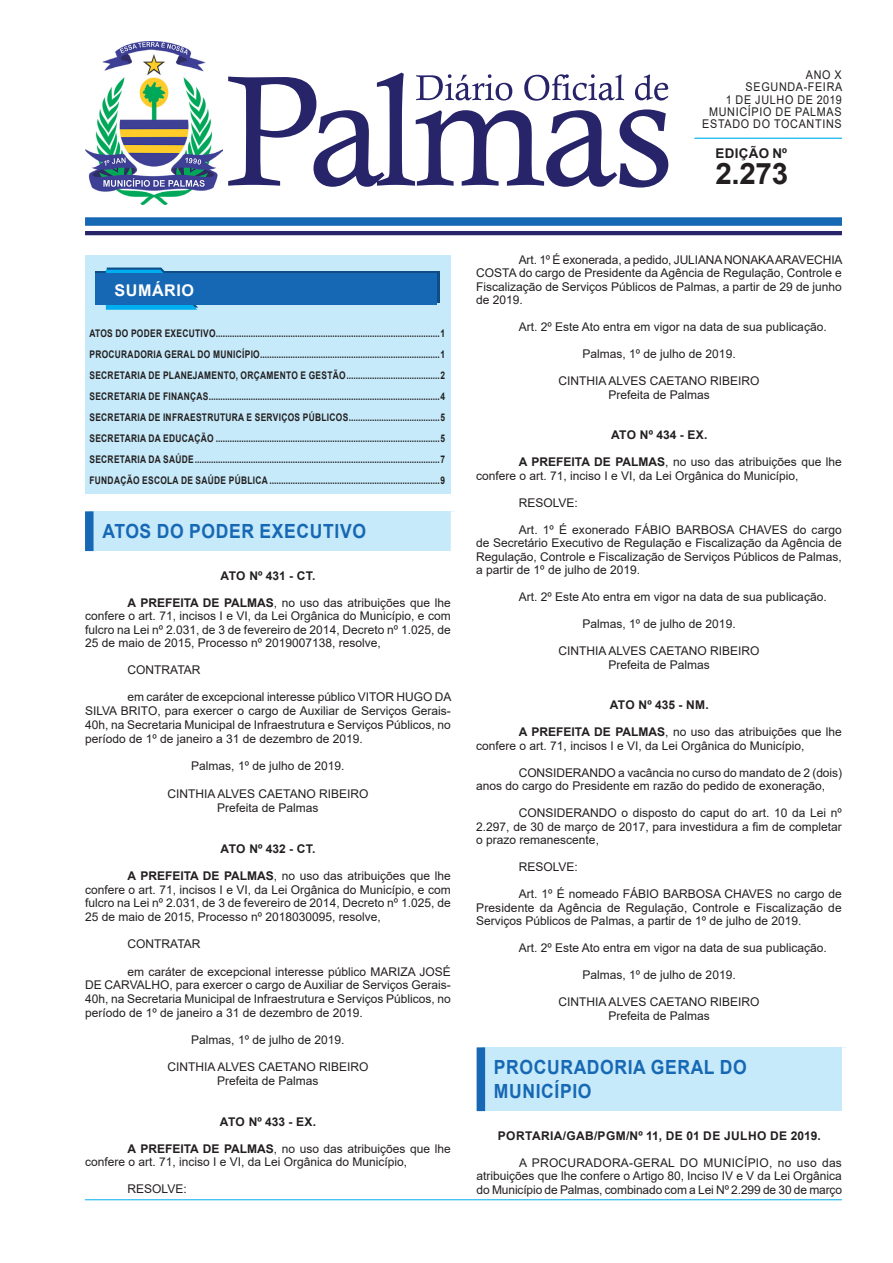
<style>
.page{position:relative;width:893px;height:1263px;background:#fff}
.page>*{position:absolute;margin:0;border:0;box-sizing:border-box;transform-origin:0 0}
.t1{font:700 29.55px "Arial";color:#231f20}
.t2{font:700 19.5px/24px "Arial";letter-spacing:.035em;color:#1768b4;scale:.9 1}
.t3{font:700 16.2px "Arial";letter-spacing:.035em;color:#fff}
.t4{font:700 13.35px "Arial";letter-spacing:.025em;color:#231f20}
.t5{font:12px/13.5px "Arial";color:#231f20;text-align:justify}
.t6{font:700 12px "Arial";letter-spacing:.02em;color:#231f20}
.t7{font:12px/12.3px "Arial";letter-spacing:.065em;color:#231f20;text-align:right;scale:.9 1}
.t8{font:700 10.5px/21px "Arial";letter-spacing:.035em;color:#231f20;text-align:justify;scale:.8 1}
.s1{font-weight:700}
</style>
<div class="page">
<div style="left:85px;top:255px;width:365px;height:239px;background:#c6eafa"></div>
<div style="left:85px;top:217px;width:757px;height:9px;background:#1768b4"></div>
<hr style="left:85px;top:231px;width:757px;height:4px;background:#28246a">
<hr style="left:694px;top:138px;width:148px;height:1px;background:#00aeef">
<svg style="left:228px;top:73px;width:440px;height:115px"></svg>
<svg style="left:96px;top:272px;width:344px;height:31px"></svg>
<svg style="left:106px;top:268px;width:92px;height:42px"></svg>
<div style="left:96px;top:274px;width:341px;height:31px;background:#1768b4"></div>
<img style="left:85px;top:41px;width:138px;height:164px">
<hr style="left:85px;top:1199px;width:757px;height:1px;background:#00aeef">
<div style="left:89px;top:511px;width:366px;height:40px;background:#c6eafa"></div>
<div style="left:85px;top:511px;width:9px;height:40px;background:#1768b4"></div>
<div style="left:451px;top:511px;width:8px;height:40px;background:#fff"></div>
<div style="left:481px;top:1047px;width:365px;height:64px;background:#c6eafa"></div>
<div style="left:477px;top:1047px;width:8px;height:64px;background:#1768b4"></div>
<div style="left:842px;top:1047px;width:8px;height:64px;background:#fff"></div>
<p class="t7" style="left:702px;top:69px;width:157px">ANO X<br>SEGUNDA-FEIRA<br>1 DE JULHO DE 2019<br>MUNICÍPIO DE PALMAS<br>ESTADO DO TOCANTINS</p>
<h1 class="t1" style="left:715px;top:153px;width:74px">2.273</h1>
<p class="t4" style="left:716px;top:144px;width:73px">EDIÇÃO Nº</p>
<h3 class="t3" style="left:114px;top:279px;width:81px">SUMÁRIO</h3>
<p class="t8" style="left:89px;top:323px;width:446px">ATOS DO PODER EXECUTIVO................................................................................................1<br>PROCURADORIA GERAL DO MUNICÍPIO.............................................................................1<br>SECRETARIA DE PLANEJAMENTO, ORÇAMENTO E GESTÃO........................................2<br>SECRETARIA DE FINANÇAS...................................................................................................4<br>SECRETARIA DE INFRAESTRUTURA E SERVIÇOS PÚBLICOS.......................................5<br>SECRETARIA DA EDUCAÇÃO ................................................................................................5<br>SECRETARIA DA SAÚDE.........................................................................................................7<br>FUNDAÇÃO ESCOLA DE SAÚDE PÚBLICA .........................................................................9</p>
<h2 class="t2" style="left:102px;top:520px;width:294px">ATOS DO PODER EXECUTIVO</h2>
<p class="t6" style="left:221px;top:567px;width:96px">ATO Nº 431 - CT.</p>
<p class="t5" style="left:85px;top:595px;width:367px;text-indent:43px"><span class="s1">A PREFEITA DE PALMAS</span>, no uso das atribuições que lhe confere o art. 71, incisos I e VI, da Lei Orgânica do Município, e com fulcro na Lei nº 2.031, de 3 de fevereiro de 2014, Decreto nº 1.025, de 25 de maio de 2015, Processo nº 2019007138, resolve,</p>
<p class="t5" style="left:128px;top:663px;width:74px">CONTRATAR</p>
<p class="t5" style="left:85px;top:690px;width:368px;text-indent:43px">em caráter de excepcional interesse público VITOR HUGO DA SILVA BRITO, para exercer o cargo de Auxiliar de Serviços Gerais-40h, na Secretaria Municipal de Infraestrutura e Serviços Públicos, no período de 1º de janeiro a 31 de dezembro de 2019.</p>
<p class="t5" style="left:191px;top:759px;width:155px">Palmas, 1º de julho de 2019.</p>
<p class="t5" style="left:167px;top:787px;width:202px;text-align:center">CINTHIA ALVES CAETANO RIBEIRO<br>Prefeita de Palmas</p>
<p class="t6" style="left:221px;top:840px;width:96px">ATO Nº 432 - CT.</p>
<p class="t5" style="left:85px;top:869px;width:367px;text-indent:43px"><span class="s1">A PREFEITA DE PALMAS</span>, no uso das atribuições que lhe confere o art. 71, incisos I e VI, da Lei Orgânica do Município, e com fulcro na Lei nº 2.031, de 3 de fevereiro de 2014, Decreto nº 1.025, de 25 de maio de 2015, Processo nº 2018030095, resolve,</p>
<p class="t5" style="left:128px;top:937px;width:74px">CONTRATAR</p>
<p class="t5" style="left:85px;top:964px;width:367px;text-indent:43px">em caráter de excepcional interesse público MARIZA JOSÉ DE CARVALHO, para exercer o cargo de Auxiliar de Serviços Gerais-40h, na Secretaria Municipal de Infraestrutura e Serviços Públicos, no período de 1º de janeiro a 31 de dezembro de 2019.</p>
<p class="t5" style="left:191px;top:1033px;width:155px">Palmas, 1º de julho de 2019.</p>
<p class="t5" style="left:167px;top:1060px;width:202px;text-align:center">CINTHIA ALVES CAETANO RIBEIRO<br>Prefeita de Palmas</p>
<p class="t6" style="left:220px;top:1113px;width:98px">ATO Nº 433 - EX.</p>
<p class="t5" style="left:85px;top:1142px;width:367px;text-indent:43px"><span class="s1">A PREFEITA DE PALMAS</span>, no uso das atribuições que lhe confere o art. 71, inciso I e VI, da Lei Orgânica do Município,</p>
<p class="t5" style="left:128px;top:1182px;width:61px">RESOLVE:</p>
<p class="t5" style="left:476px;top:253px;width:368px;text-indent:43px">Art. 1º É exonerada, a pedido, JULIANA NONAKA ARAVECHIA COSTA do cargo de Presidente da Agência de Regulação, Controle e Fiscalização de Serviços Públicos de Palmas, a partir de 29 de junho de 2019.</p>
<p class="t5" style="left:519px;top:320px;width:309px">Art. 2º Este Ato entra em vigor na data de sua publicação.</p>
<p class="t5" style="left:582px;top:347px;width:155px">Palmas, 1º de julho de 2019.</p>
<p class="t5" style="left:559px;top:374px;width:202px;text-align:center">CINTHIA ALVES CAETANO RIBEIRO<br>Prefeita de Palmas</p>
<p class="t6" style="left:611px;top:427px;width:98px">ATO Nº 434 - EX.</p>
<p class="t5" style="left:476px;top:455px;width:367px;text-indent:43px"><span class="s1">A PREFEITA DE PALMAS</span>, no uso das atribuições que lhe confere o art. 71, inciso I e VI, da Lei Orgânica do Município,</p>
<p class="t5" style="left:519px;top:496px;width:61px">RESOLVE:</p>
<p class="t5" style="left:476px;top:523px;width:367px;text-indent:43px">Art. 1º É exonerado FÁBIO BARBOSA CHAVES do cargo de Secretário Executivo de Regulação e Fiscalização da Agência de Regulação, Controle e Fiscalização de Serviços Públicos de Palmas, a partir de 1º de julho de 2019.</p>
<p class="t5" style="left:519px;top:590px;width:309px">Art. 2º Este Ato entra em vigor na data de sua publicação.</p>
<p class="t5" style="left:582px;top:617px;width:155px">Palmas, 1º de julho de 2019.</p>
<p class="t5" style="left:559px;top:644px;width:202px;text-align:center">CINTHIA ALVES CAETANO RIBEIRO<br>Prefeita de Palmas</p>
<p class="t6" style="left:610px;top:697px;width:100px">ATO Nº 435 - NM.</p>
<p class="t5" style="left:476px;top:725px;width:367px;text-indent:43px"><span class="s1">A PREFEITA DE PALMAS</span>, no uso das atribuições que lhe confere o art. 71, incisos I e VI, da Lei Orgânica do Município,</p>
<p class="t5" style="left:476px;top:766px;width:367px;text-indent:43px">CONSIDERANDO a vacância no curso do mandato de 2 (dois) anos do cargo do Presidente em razão do pedido de exoneração,</p>
<p class="t5" style="left:476px;top:806px;width:367px;text-indent:43px">CONSIDERANDO o disposto do caput do art. 10 da Lei nº 2.297, de 30 de março de 2017, para investidura a fim de completar o prazo remanescente,</p>
<p class="t5" style="left:519px;top:860px;width:61px">RESOLVE:</p>
<p class="t5" style="left:476px;top:887px;width:367px;text-indent:43px">Art. 1º É nomeado FÁBIO BARBOSA CHAVES no cargo de Presidente da Agência de Regulação, Controle e Fiscalização de Serviços Públicos de Palmas, a partir de 1º de julho de 2019.</p>
<p class="t5" style="left:519px;top:941px;width:309px">Art. 2º Este Ato entra em vigor na data de sua publicação.</p>
<p class="t5" style="left:582px;top:968px;width:155px">Palmas, 1º de julho de 2019.</p>
<p class="t5" style="left:559px;top:995px;width:202px;text-align:center">CINTHIA ALVES CAETANO RIBEIRO<br>Prefeita de Palmas</p>
<h2 class="t2" style="left:494px;top:1056px;width:282px">PROCURADORIA GERAL DO<br>MUNICÍPIO</h2>
<p class="t6" style="left:498px;top:1127px;width:324px">PORTARIA/GAB/PGM/Nº 11, DE 01 DE JULHO DE 2019.</p>
<p class="t5" style="left:477px;top:1155px;width:367px;text-indent:43px">A PROCURADORA-GERAL DO MUNICÍPIO, no uso das atribuições que lhe confere o Artigo 80, Inciso IV e V da Lei Orgânica do Município de Palmas, combinado com a Lei Nº 2.299 de 30 de março</p>
</div>
